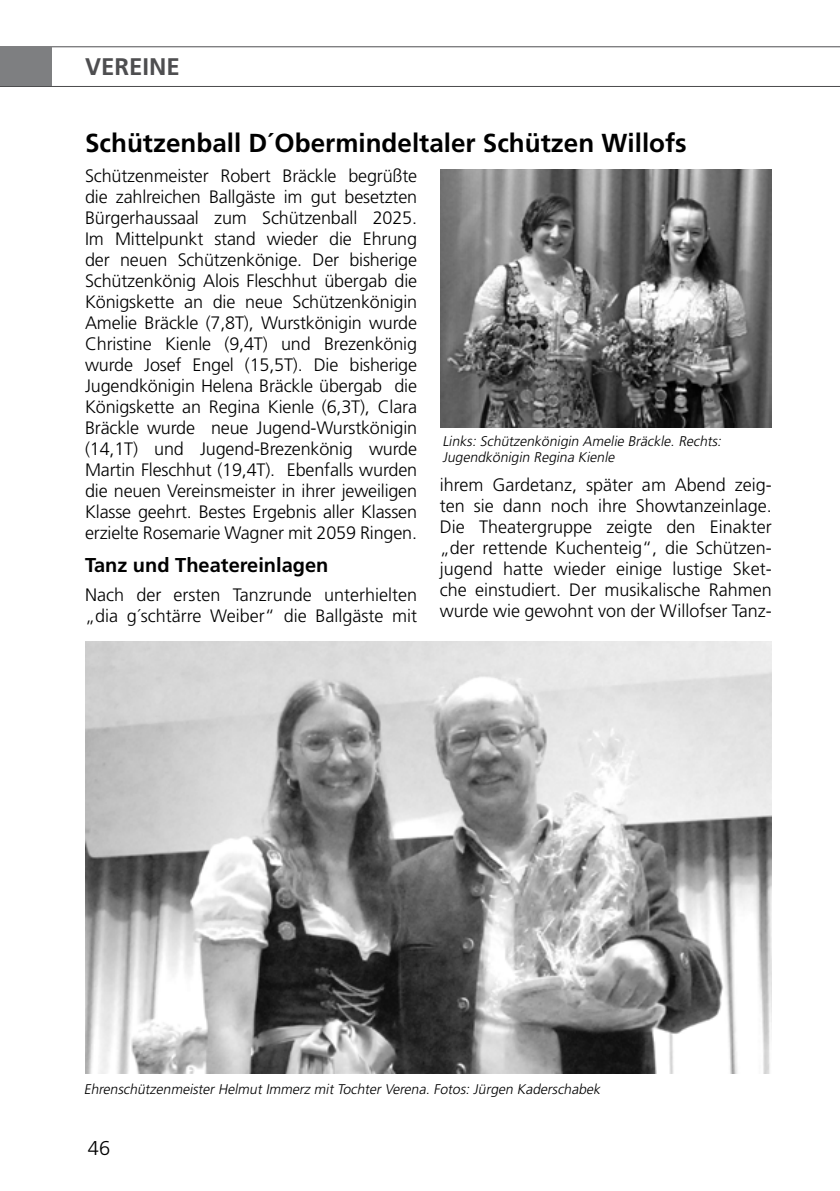
<style>
.page{position:relative;width:840px;height:1191px;background:#fff}
.page>*{position:absolute;margin:0;border:0;box-sizing:border-box;transform-origin:0 0}
.t1{font:700 26px "Frutiger LT Std";color:#000}
.t2{font:700 24px "Frutiger LT Std";color:#4e4e50}
.t3{font:700 20px "Frutiger LT Std";color:#000}
.t4{font:300 20px "Frutiger LT Std";color:#000}
.t5{font:300 18px/21px "Frutiger LT Std";color:#000;text-align:justify}
.t6{font:italic 300 14px/16.8px "Frutiger LT Std";color:#000}
</style>
<div class="page">
<hr style="left:0;top:86px;width:839px;height:1px;background:#4e4e50">
<hr style="left:0;top:46px;width:839px;height:1px;background:#4e4e50">
<div style="left:0;top:47px;width:51px;height:39px;background:#7e7f81"></div>
<img style="left:85px;top:642px;width:686px;height:432px">
<img style="left:440px;top:169px;width:331px;height:258px">
<h2 class="t2" style="left:85px;top:52px;width:29px">verei</h2>
<h2 class="t2" style="left:149px;top:52px;width:29px">ne</h2>
<h1 class="t1" style="left:85px;top:128px;width:603px">Schützenball D´Obermindeltaler Schützen Willofs</h1>
<p class="t5" style="left:85px;top:166px;width:333px">Schützenmeister Robert Bräckle begrüßte die zahlreichen Ballgäste im gut besetzten Bürgerhaussaal zum Schützenball 2025.<br>Im Mittelpunkt stand wieder die Ehrung der neuen Schützenkönige. Der bisherige Schützenkönig Alois Fleschhut übergab die Königskette an die neue Schützenkönigin Amelie Bräckle (7,8T), Wurstkönigin wurde Christine Kienle (9,4T) und Brezenkönig wurde Josef Engel (15,5T). Die bisherige Jugendkönigin Helena Bräckle übergab die Königskette an Regina Kienle (6,3T), Clara Bräckle wurde neue Jugend-Wurstkönigin (14,1T) und Jugend-Brezenkönig wurde Martin Fleschhut (19,4T). Ebenfalls wurden die neuen Vereinsmeister in ihrer jeweiligen Klasse geehrt. Bestes Ergebnis aller Klassen erzielte Rosemarie Wagner mit 2059 Ringen.</p>
<p class="t3" style="left:85px;top:553px;width:245px">Tanz und Theatereinlagen</p>
<p class="t5" style="left:85px;top:585px;width:333px">Nach der ersten Tanzrunde unterhielten „dia g´schtärre Weiber“ die Ballgäste mit</p>
<p class="t6" style="left:442px;top:432px;width:283px">Links: Schützenkönigin Amelie Bräckle. Rechts:<br>Jugendkönigin Regina Kienle</p>
<p class="t5" style="left:439px;top:474px;width:333px">ihrem Gardetanz, später am Abend zeig&shy;ten sie dann noch ihre Showtanzeinlage.<br>Die Theatergruppe zeigte den Einakter „der rettende Kuchenteig“, die Schützen&shy;jugend hatte wieder einige lustige Sket&shy;che einstudiert. Der musikalische Rahmen wurde wie gewohnt von der Willofser Tanz-</p>
<p class="t6" style="left:84px;top:1081px;width:520px">Ehrenschützenmeister Helmut Immerz mit Tochter Verena. Fotos: Jürgen Kaderschabek</p>
<p class="t4" style="left:88px;top:1136px;width:24px">46</p>
</div>
